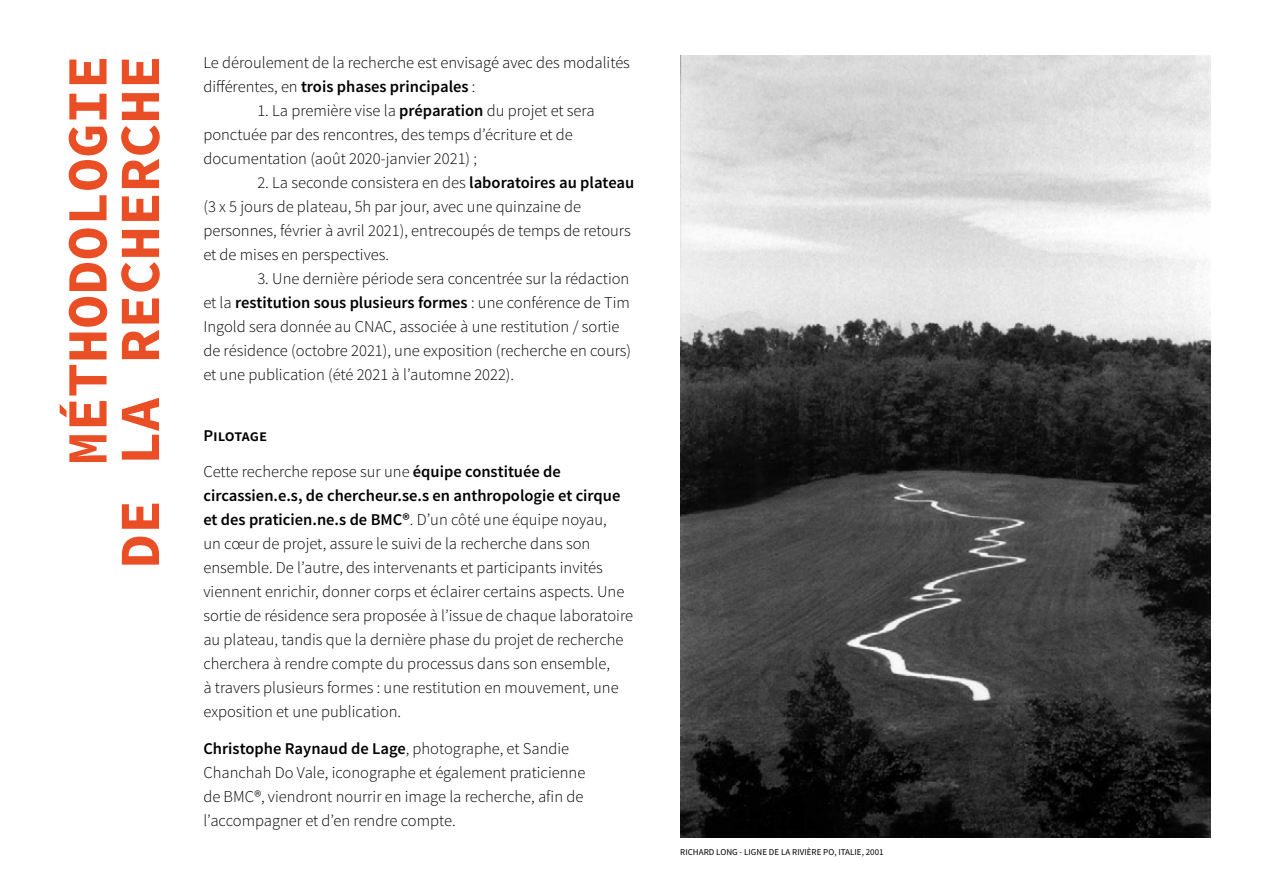
<style>
.page{position:relative;width:1263px;height:893px;background:#fff}
.page>*{position:absolute;margin:0;border:0;box-sizing:border-box;transform-origin:0 0}
.t1{font:700 57px/52.5px "Source Code Pro";color:#e94e24;text-align:right}
.t2{font:300 16.5px/24px "Source Sans Pro";color:#000}
.t3{font:600 16.5px "Source Sans Pro";letter-spacing:-.01em;color:#000}
.t4{font:9px "Source Sans Pro";color:#000001}
.s1{font-weight:600}
</style>
<div class="page">
<img style="left:680px;top:55px;width:530px;height:783px">
<h1 class="t1" style="left:61px;top:568px;width:514px;rotate:-90deg">MÉTHODOLOGIE<br>DE LA RECHERCHE</h1>
<p class="t2" style="left:203px;top:50px;width:428px">Le déroulement de la recherche est envisagé avec des modalités différentes, en <span class="s1">trois phases principales</span> :</p>
<p class="t2" style="left:203px;top:98px;width:393px;text-indent:54px">1. La première vise la <span class="s1">préparation</span> du projet et sera ponctuée par des rencontres, des temps d’écriture et de documentation (août 2020-janvier 2021) ;</p>
<p class="t2" style="left:203px;top:170px;width:432px;text-indent:54px">2. La seconde consistera en des <span class="s1">laboratoires au plateau </span>(3 x 5 jours de plateau, 5h par jour, avec une quinzaine de personnes, février à avril 2021), entrecoupés de temps de retours et de mises en perspectives.</p>
<p class="t2" style="left:203px;top:266px;width:429px;text-indent:54px">3. Une dernière période sera concentrée sur la rédaction et la <span class="s1">restitution sous plusieurs formes</span> : une conférence de Tim Ingold sera donnée au CNAC, associée à une restitution / sortie de résidence (octobre 2021), une exposition (recherche en cours) et une publication (été 2021 à l’automne 2022).</p>
<p class="t3" style="left:203px;top:425px;width:65px">Pilotage</p>
<p class="t2" style="left:203px;top:460px;width:431px">Cette recherche repose sur une <span class="s1">équipe constituée de circassien.e.s, de chercheur.se.s en anthropologie et cirque et des praticien.ne.s de BMC®</span>. D’un côté une équipe noyau,<br>un cœur de projet, assure le suivi de la recherche dans son ensemble. De l’autre, des intervenants et participants invités viennent enrichir, donner corps et éclairer certains aspects. Une sortie de résidence sera proposée à l’issue de chaque laboratoire au plateau, tandis que la dernière phase du projet de recherche cherchera à rendre compte du processus dans son ensemble,<br>à travers plusieurs formes : une restitution en mouvement, une exposition et une publication.</p>
<p class="t2" style="left:203px;top:737px;width:383px"><span class="s1">Christophe Raynaud de Lage</span>, photographe, et Sandie Chanchah Do Vale, iconographe et également praticienne de BMC®, viendront nourrir en image la recherche, afin de l’accompagner et d’en rendre compte.</p>
<p class="t4" style="left:680px;top:847px;width:205px">RICHARD LONG - LIGNE DE LA RIVIÈRE PO, ITALIE, 2001</p>
</div>
